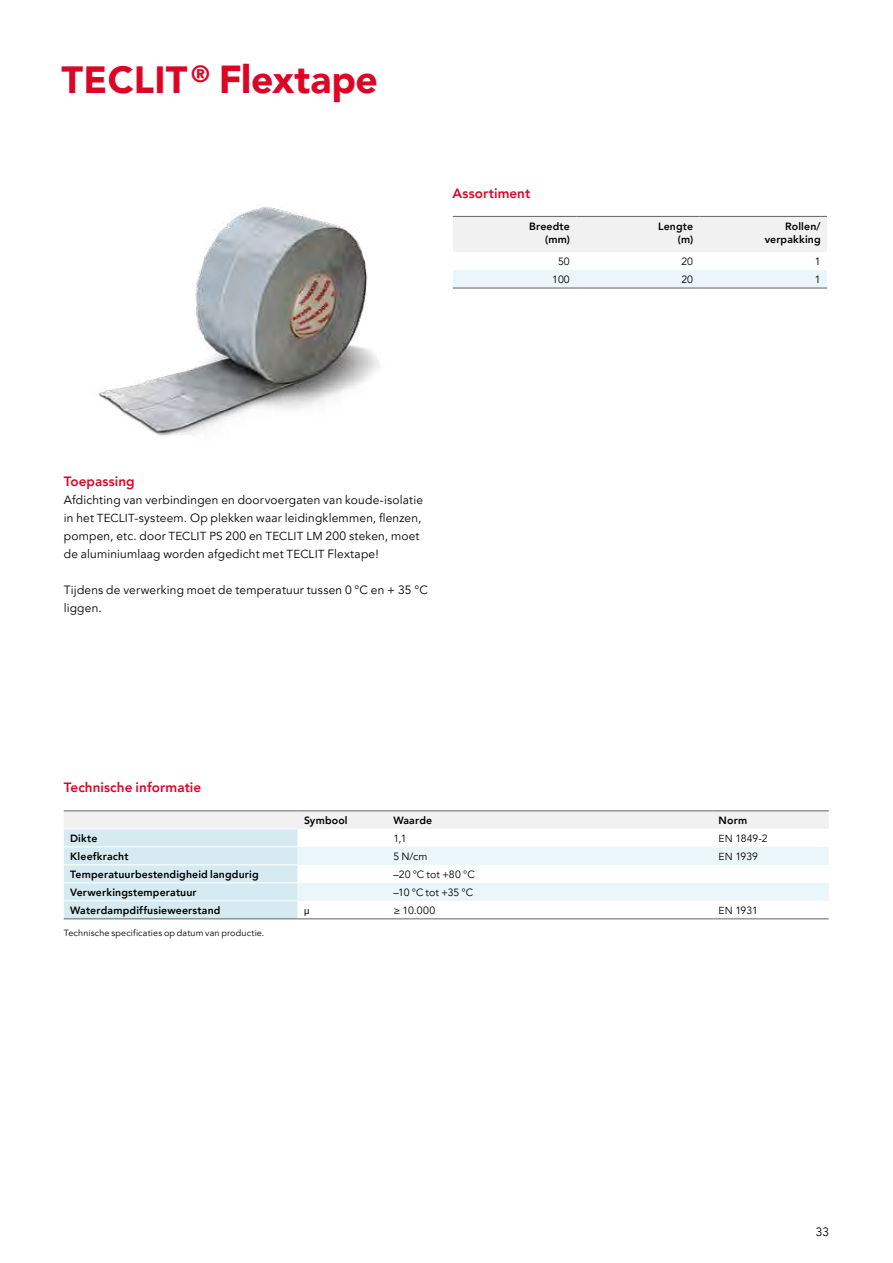
<style>
.page{position:relative;width:893px;height:1263px;background:#fff}
.page>*{position:absolute;margin:0;border:0;box-sizing:border-box;transform-origin:0 0}
.t1{font:900 39px "Avenir LT Pro";letter-spacing:-.005em;color:#db0626}
.t2{font:800 13.5px "Avenir LT Pro";letter-spacing:.005em;color:#db0626}
.t3{font:12px/18px "Avenir LT Pro";letter-spacing:.015em;color:#000}
.t4{font:800 10.5px/13.5px "Avenir LT Pro";letter-spacing:.015em;color:#000;text-align:right}
.t5{font:10.5px "Avenir LT Pro";color:#000}
.t6{font:9.6px "Arial Unicode MS";color:#000}
.t7{font:9px "Avenir LT Pro";letter-spacing:.02em;color:#000}
.s1{font-size:37.8px}
.s2{font-size:11.7px}
.s3{font-size:10.2px}
</style>
<div class="page">
<img style="left:98px;top:205px;width:282px;height:231px">
<svg style="left:64px;top:811px;width:765px;height:107px"></svg>
<hr style="left:64px;top:918px;width:234px;height:1px;background:#646363">
<hr style="left:298px;top:918px;width:89px;height:1px;background:#646363">
<hr style="left:387px;top:918px;width:325px;height:1px;background:#646363">
<hr style="left:712px;top:918px;width:117px;height:1px;background:#646363">
<hr style="left:64px;top:810px;width:234px;height:1px;background:#646363">
<hr style="left:298px;top:810px;width:89px;height:1px;background:#646363">
<hr style="left:387px;top:810px;width:325px;height:1px;background:#646363">
<hr style="left:712px;top:810px;width:117px;height:1px;background:#646363">
<hr style="left:64px;top:828px;width:234px;height:1px;background:#fff">
<hr style="left:64px;top:846px;width:234px;height:1px;background:#fff">
<hr style="left:64px;top:864px;width:234px;height:1px;background:#fff">
<hr style="left:64px;top:882px;width:234px;height:1px;background:#fff">
<hr style="left:64px;top:900px;width:234px;height:1px;background:#fff">
<svg style="left:453px;top:217px;width:374px;height:71px"></svg>
<hr style="left:453px;top:216px;width:123px;height:1px;background:#646363">
<hr style="left:576px;top:216px;width:123px;height:1px;background:#646363">
<hr style="left:699px;top:216px;width:128px;height:1px;background:#646363">
<hr style="left:453px;top:288px;width:123px;height:1px;background:#646363">
<hr style="left:576px;top:288px;width:123px;height:1px;background:#646363">
<hr style="left:699px;top:288px;width:128px;height:1px;background:#646363">
<h1 class="t1" style="left:62px;top:56px;width:318px"><span class="s1">TECLIT</span> <sup>®</sup> Flextape</h1>
<p class="t2" style="left:452px;top:185px;width:79px">Assortiment</p>
<p class="t4" style="left:529px;top:220px;width:42px">Breedte (mm)</p>
<p class="t4" style="left:658px;top:220px;width:37px">Lengte (m)</p>
<p class="t4" style="left:765px;top:220px;width:58px">Rollen/ verpakking</p>
<p class="t5" style="left:558px;top:255px;width:13px">50</p>
<p class="t5" style="left:681px;top:255px;width:13px">20</p>
<p class="t5" style="left:815px;top:255px;width:7px">1</p>
<p class="t5" style="left:552px;top:273px;width:19px">100</p>
<p class="t5" style="left:681px;top:273px;width:13px">20</p>
<p class="t5" style="left:815px;top:273px;width:7px">1</p>
<p class="t2" style="left:64px;top:473px;width:72px">Toepassing</p>
<p class="t3" style="left:64px;top:491px;width:361px">Afdichting van verbindingen en doorvoergaten van koude-isolatie in het <span class="s2">TECLIT</span>-systeem. Op plekken waar leidingklemmen, flenzen, pompen, etc. door <span class="s2">TECLIT PS</span> 200 en <span class="s2">TECLIT LM</span> 200 steken, moet de aluminiumlaag worden afgedicht met <span class="s2">TECLIT</span> Flextape!</p>
<p class="t3" style="left:64px;top:581px;width:365px">Tijdens de verwerking moet de temperatuur tussen 0 °C en + 35 °C liggen.</p>
<p class="t2" style="left:64px;top:779px;width:139px">Technische informatie</p>
<p class="t4" style="left:304px;top:813px;width:45px">Symbool</p>
<p class="t4" style="left:393px;top:813px;width:40px">Waarde</p>
<p class="t4" style="left:719px;top:813px;width:30px">Norm</p>
<p class="t4" style="left:70px;top:831px;width:29px">Dikte</p>
<p class="t5" style="left:393px;top:832px;width:15px">1,1</p>
<p class="t5" style="left:719px;top:832px;width:50px"><span class="s3">EN</span> 1849-2</p>
<p class="t4" style="left:70px;top:849px;width:60px">Kleefkracht</p>
<p class="t5" style="left:393px;top:850px;width:35px">5 N/cm</p>
<p class="t5" style="left:719px;top:850px;width:41px"><span class="s3">EN</span> 1939</p>
<p class="t4" style="left:70px;top:867px;width:190px">Temperatuurbestendigheid langdurig</p>
<p class="t5" style="left:393px;top:868px;width:83px">–20 °C tot +80 °C</p>
<p class="t4" style="left:70px;top:885px;width:128px">Verwerkingstemperatuur</p>
<p class="t5" style="left:393px;top:886px;width:81px">–10 °C tot +35 °C</p>
<p class="t4" style="left:70px;top:903px;width:152px">Waterdampdiffusieweerstand</p>
<p class="t6" style="left:304px;top:903px;width:7px">μ</p>
<p class="t5" style="left:393px;top:904px;width:43px">≥ 10.000</p>
<p class="t5" style="left:719px;top:904px;width:41px"><span class="s3">EN</span> 1931</p>
<p class="t7" style="left:64px;top:927px;width:202px">Technische specificaties op datum van productie.</p>
<p class="t3" style="left:816px;top:1223px;width:15px">33</p>
</div>
